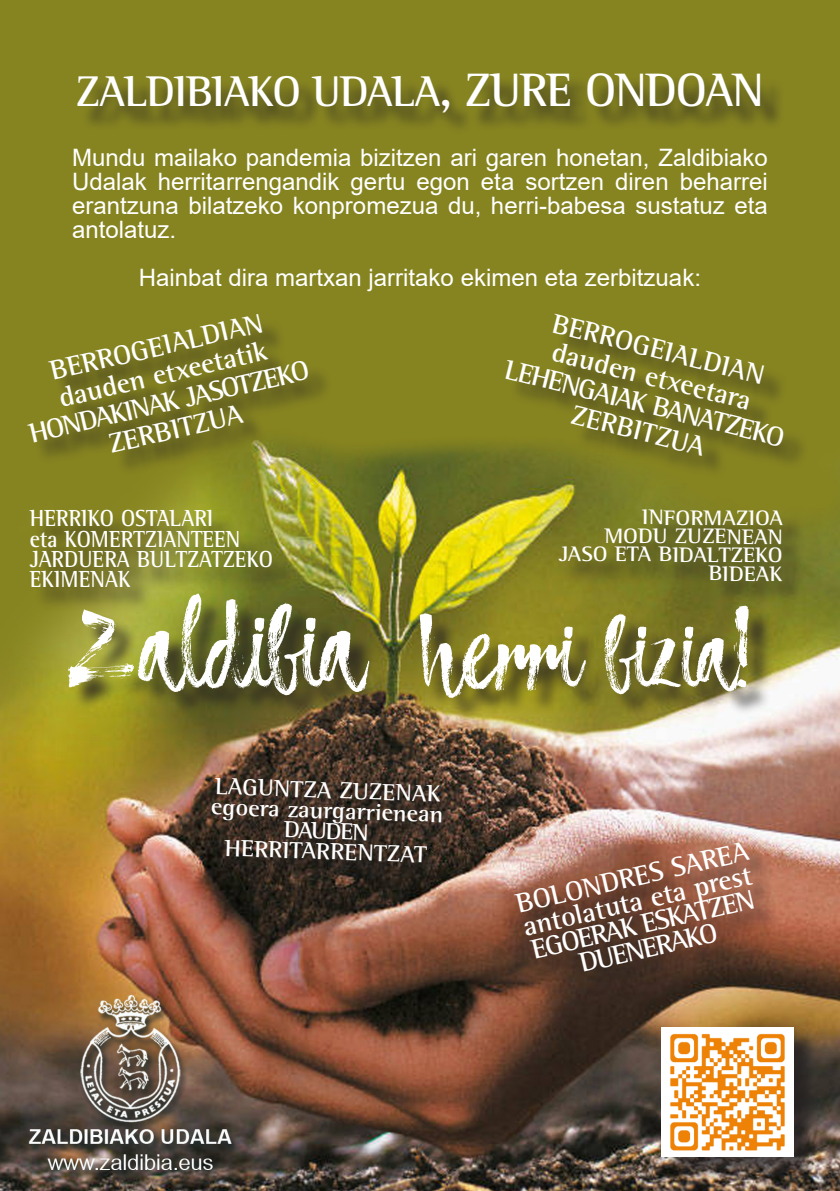
<style>
.page{position:relative;width:840px;height:1191px;background:#fff}
.page>*{position:absolute;margin:0;border:0;box-sizing:border-box;transform-origin:0 0}
.t1{font:96px "Atmosphere Script Typeface";color:#fff}
.t2{font:700 44px "Rotis Semi Serif Std";letter-spacing:-.025em;color:#fff}
.t3{font:700 28px/28px "Rotis Semi Serif Std";color:#fff;text-align:center}
.t4{font:24px/24px "Arial";color:#fff;text-align:justify}
.t5{font:700 23.8px "Rotis Semi Serif Std";color:#fff;scale:.92 1}
.t6{font:700 23.8px "Rotis Semi Serif Std";color:#fff}
.t7{font:700 21.6px "Rotis Semi Serif Std";color:#fff;scale:1.05 1}
.s1{font-size:48px}
.s2{font-size:110px}
</style>
<div class="page">
<img style="left:0;top:0;width:839px;height:1191px">
<div style="left:81px;top:76px;width:703px;height:60px;background:#231f20;opacity:.75"></div>
<div style="left:32px;top:318px;width:300px;height:158px;background:#231f20;opacity:.75"></div>
<div style="left:510px;top:318px;width:297px;height:162px;background:#231f20;opacity:.75"></div>
<div style="left:216px;top:781px;width:249px;height:105px;background:#231f20;opacity:.75"></div>
<div style="left:518px;top:847px;width:259px;height:148px;background:#231f20;opacity:.75"></div>
<div style="left:34px;top:512px;width:262px;height:100px;background:#231f20;opacity:.75"></div>
<div style="left:563px;top:513px;width:243px;height:92px;background:#231f20;opacity:.75"></div>
<div style="left:72px;top:598px;width:700px;height:124px;background:#231f20;opacity:.75"></div>
<div style="left:663px;top:1030px;width:155px;height:152px;background:#231f20;opacity:.75"></div>
<img style="left:660px;top:1027px;width:132px;height:130px">
<p class="t2" style="left:76px;top:64px;width:689px">ZALDIBIAKO UDALA<span class="s1">, ZURE ONDOAN</span></p>
<p class="t4" style="left:72px;top:146px;width:697px">Mundu mailako pandemia bizitzen ari garen honetan, Zaldibiako Udalak herritarrengandik gertu egon eta sortzen diren beharrei erantzuna bilatzeko konpromezua du, herri-babesa sustatuz eta antolatuz.</p>
<p class="t4" style="left:139px;top:266px;width:563px">Hainbat dira martxan jarritako ekimen eta zerbitzuak:</p>
<p class="t3" style="left:47px;top:357px;width:219px;rotate:-13deg">BERROGEIALDIAN</p>
<p class="t3" style="left:556px;top:309px;width:219px;rotate:14deg">BERROGEIALDIAN</p>
<p class="t3" style="left:56px;top:384px;width:214px;rotate:-13deg">dauden etxeetatik</p>
<p class="t3" style="left:555px;top:337px;width:205px;rotate:14deg">dauden etxeetara</p>
<p class="t3" style="left:508px;top:355px;width:288px;rotate:14deg">LEHENGAIAK BANATZEKO<br>ZERBITZUA</p>
<p class="t3" style="left:26px;top:419px;width:288px;rotate:-13deg">HONDAKINAK JASOTZEKO<br>ZERBITZUA</p>
<p class="t7" style="left:642px;top:503px;width:136px;rotate:1deg">INFORMAZIOA</p>
<p class="t7" style="left:604px;top:521px;width:171px;rotate:1deg">MODU ZUZENEAN</p>
<p class="t7" style="left:558px;top:539px;width:215px;rotate:1deg">JASO ETA BIDALTZEKO</p>
<p class="t7" style="left:708px;top:560px;width:72px;rotate:1deg">BIDEAK</p>
<p class="t1" style="left:68px;top:596px;width:685px"><span class="s2">Zaldibia</span> herri bizia!</p>
<p class="t5" style="left:30px;top:504px;width:201px">HERRIKO OSTALARI</p>
<p class="t5" style="left:30px;top:524px;width:230px">eta KOMERTZIANTEEN</p>
<p class="t5" style="left:30px;top:545px;width:266px">JARDUERA BULTZATZEKO</p>
<p class="t5" style="left:30px;top:565px;width:111px">EKIMENAK</p>
<p class="t6" style="left:215px;top:771px;width:227px;rotate:2deg">LAGUNTZA ZUZENAK</p>
<p class="t6" style="left:211px;top:792px;width:234px;rotate:2deg">egoera zaurgarrienean</p>
<p class="t6" style="left:284px;top:815px;width:86px;rotate:2deg">DAUDEN</p>
<p class="t6" style="left:225px;top:833px;width:204px;rotate:2deg">HERRITARRENTZAT</p>
<p class="t3" style="left:513px;top:892px;width:239px;line-height:24px;text-align:left;rotate:-13deg">BOLONDRES SAREA antolatuta eta prest</p>
<p class="t3" style="left:528px;top:935px;width:229px;rotate:-13deg">EGOERAK ESKATZEN</p>
<p class="t3" style="left:576px;top:949px;width:142px;rotate:-13deg">DUENERAKO</p>
</div>
